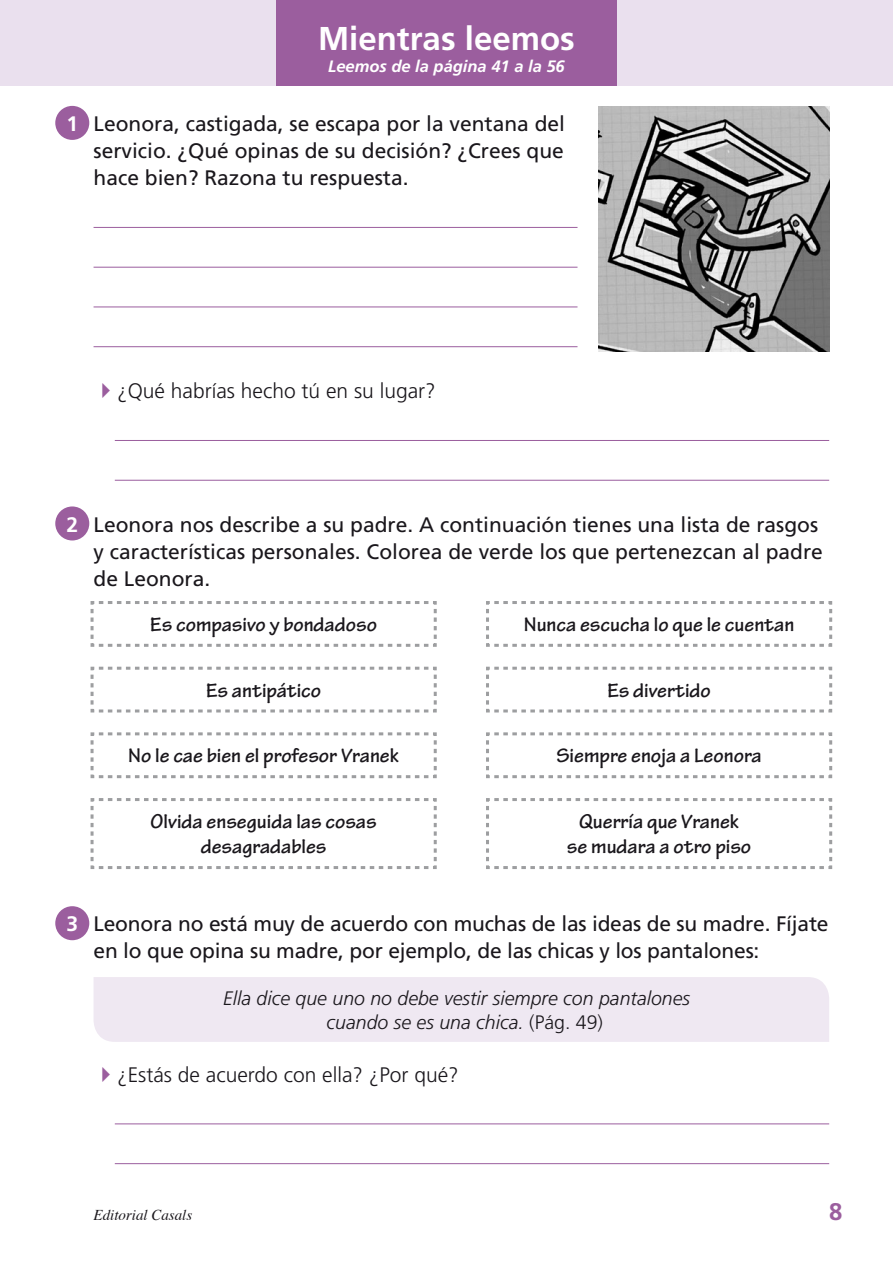
<style>
.page{position:relative;width:893px;height:1263px;background:#fff}
.page>*{position:absolute;margin:0;border:0;box-sizing:border-box;transform-origin:0 0}
.t1{font:700 33px "Frutiger";color:#fff}
.t2{font:700 24px "Frutiger";color:#9b5e9e}
.t3{font:21px/27px "Frutiger";color:#1a171c}
.t4{font:700 21px/25.2px "Tekton Pro";color:#1a171c;text-align:center}
.t5{font:300 21px "Frutiger";color:#1a171c}
.t6{font:700 21px "Frutiger";color:#fff}
.t7{font:italic 300 19.5px/24px "Frutiger";color:#1a171c}
.t8{font:italic 700 16.5px "Frutiger";color:#fff}
.t9{font:italic 15px "Times";color:#1a171c}
.s1{font-style:normal}
</style>
<div class="page">
<img style="left:599px;top:106px;width:230px;height:245px">
<div style="left:0;top:0;width:893px;height:85px;background:#eae0ee"></div>
<div style="left:276px;top:0;width:341px;height:85px;background:#9b5e9e"></div>
<hr style="left:94px;top:227px;width:483px;height:1px;background:#9b5e9e">
<hr style="left:94px;top:267px;width:483px;height:1px;background:#9b5e9e">
<hr style="left:94px;top:307px;width:483px;height:1px;background:#9b5e9e">
<hr style="left:94px;top:346px;width:483px;height:1px;background:#9b5e9e">
<hr style="left:115px;top:440px;width:714px;height:1px;background:#9b5e9e">
<hr style="left:115px;top:480px;width:714px;height:1px;background:#9b5e9e">
<hr style="left:115px;top:1123px;width:714px;height:1px;background:#9b5e9e">
<hr style="left:115px;top:1163px;width:714px;height:1px;background:#9b5e9e">
<div style="left:94px;top:977px;width:735px;height:65px;background:#efe8f2"></div>
<svg style="left:90px;top:601px;width:347px;height:46px"></svg>
<svg style="left:90px;top:666px;width:347px;height:47px"></svg>
<svg style="left:90px;top:732px;width:347px;height:47px"></svg>
<svg style="left:90px;top:798px;width:347px;height:71px"></svg>
<svg style="left:486px;top:601px;width:347px;height:46px"></svg>
<svg style="left:486px;top:666px;width:347px;height:47px"></svg>
<svg style="left:486px;top:732px;width:347px;height:47px"></svg>
<svg style="left:486px;top:798px;width:347px;height:71px"></svg>
<div style="left:55px;top:106px;width:34px;height:34px;background:#9b5e9e;border-radius:50%"></div>
<div style="left:55px;top:506px;width:34px;height:34px;background:#9b5e9e;border-radius:50%"></div>
<div style="left:55px;top:906px;width:34px;height:34px;background:#9b5e9e;border-radius:50%"></div>
<p class="t6" style="left:66px;top:111px;width:13px">1</p>
<h1 class="t1" style="left:318px;top:19px;width:258px">Mientras leemos</h1>
<p class="t8" style="left:328px;top:57px;width:238px">Leemos de la página 41 a la 56</p>
<p class="t3" style="left:94px;top:110px;width:473px;text-align:justify">Leonora, castigada, se escapa por la ventana del servicio. ¿Qué opinas de su decisión? ¿Crees que hace bien? Razona tu respuesta.</p>
<p class="t5" style="left:117px;top:379px;width:320px">¿Qué habrías hecho tú en su lugar?</p>
<p class="t6" style="left:66px;top:512px;width:13px">2</p>
<p class="t3" style="left:94px;top:511px;width:731px">Leonora nos describe a su padre. A continuación tienes una lista de rasgos y características personales. Colorea de verde los que pertenezcan al padre de Leonora.</p>
<p class="t4" style="left:150px;top:612px;width:228px">Es compasivo y bondadoso</p>
<p class="t4" style="left:524px;top:612px;width:272px">Nunca escucha lo que le cuentan</p>
<p class="t4" style="left:206px;top:678px;width:117px">Es antipático</p>
<p class="t4" style="left:607px;top:678px;width:105px">Es divertido</p>
<p class="t4" style="left:128px;top:743px;width:272px">No le cae bien el profesor Vranek</p>
<p class="t4" style="left:151px;top:809px;width:228px">Olvida enseguida las cosas desagradables</p>
<p class="t4" style="left:556px;top:743px;width:207px">Siempre enoja a Leonora</p>
<p class="t4" style="left:567px;top:809px;width:186px">Querría que Vranek se mudara a otro piso</p>
<p class="t6" style="left:66px;top:912px;width:13px">3</p>
<p class="t3" style="left:94px;top:910px;width:737px">Leonora no está muy de acuerdo con muchas de las ideas de su madre. Fíjate en lo que opina su madre, por ejemplo, de las chicas y los pantalones:</p>
<p class="t7" style="left:327px;top:986px;width:365px;text-indent:-104px">Ella dice que uno no debe vestir siempre con pantalones cuando se es una chica. <span class="s1">(Pág. 49)</span></p>
<p class="t5" style="left:117px;top:1062px;width:343px">¿Estás de acuerdo con ella? ¿Por qué?</p>
<p class="t9" style="left:94px;top:1202px;width:100px">Editorial Casals</p>
<p class="t2" style="left:829px;top:1198px;width:15px">8</p>
</div>
